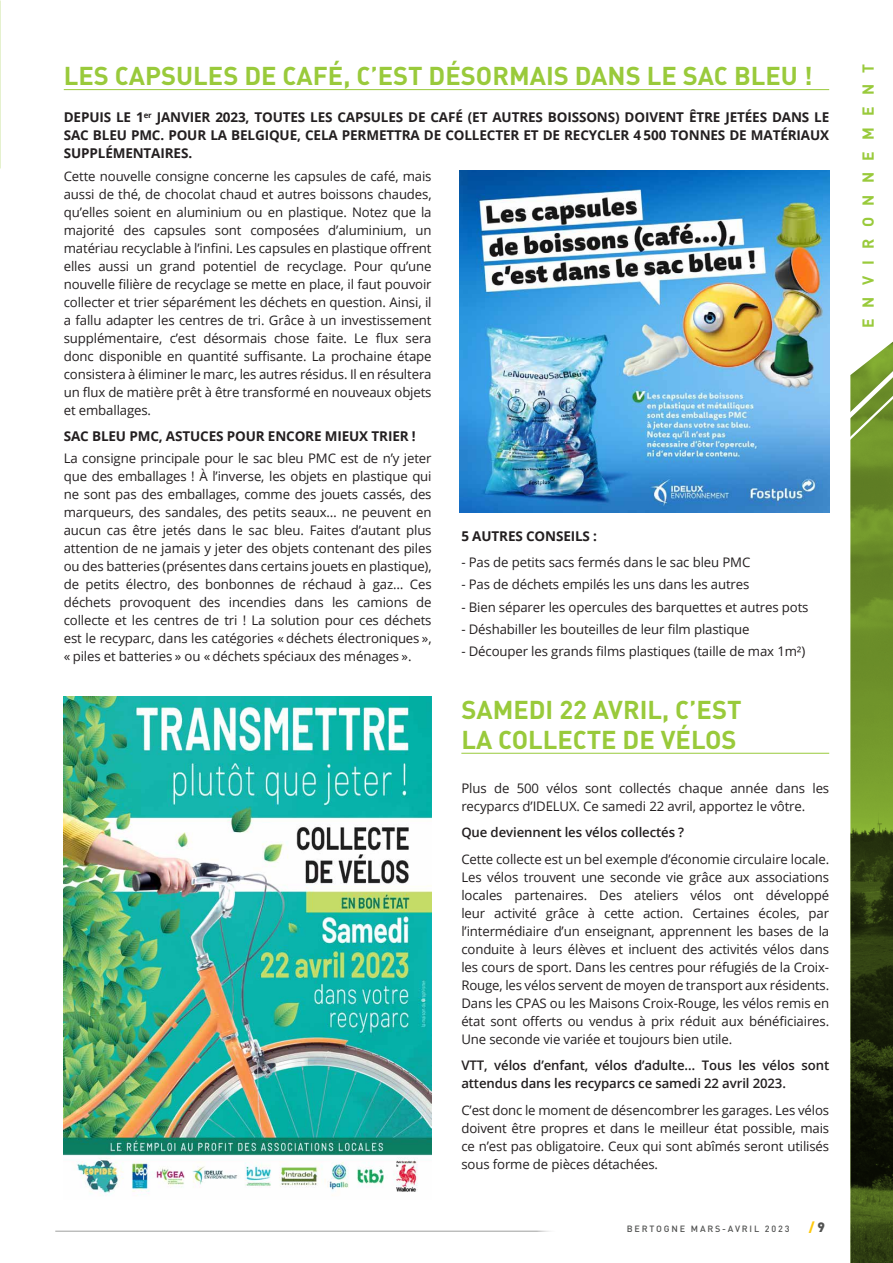
<style>
.page{position:relative;width:893px;height:1263px;background:#fff}
.page>*{position:absolute;margin:0;border:0;box-sizing:border-box;transform-origin:0 0}
.t1{font:700 25.5px/30px "DIN";color:#99ca3b}
.t2{font:700 15.75px "DIN";letter-spacing:.715em;color:#99ca3b}
.t3{font:700 13.5px/18px "Open Sans";letter-spacing:-.01em;color:#231f20;text-align:justify}
.t4{font:900 13.5px "DIN";color:#fec80b}
.t5{font:13.2px/18px "Open Sans";letter-spacing:-.01em;color:#231f20;text-align:justify}
.t6{font:600 13.2px/18px "Open Sans";letter-spacing:-.01em;color:#231f20}
.t7{font:500 9px "DIN";letter-spacing:.2em;color:#515251}
.s1{color:#515251}
</style>
<div class="page">
<img style="left:0;top:0;width:1px;height:169px">
<hr style="left:55px;top:1231px;width:503px;height:1px;background:#515251">
<svg style="left:850px;top:342px;width:43px;height:921px"></svg>
<hr style="left:64px;top:89px;width:765px;height:1px;background:#99ca3b">
<img style="left:460px;top:170px;width:369px;height:342px">
<hr style="left:461px;top:753px;width:368px;height:1px;background:#99ca3b">
<img style="left:64px;top:696px;width:368px;height:497px">
<h1 class="t1" style="left:64px;top:60px;width:750px">LES CAPSULES DE CAFÉ, C’EST DÉSORMAIS DANS LE SAC BLEU !</h1>
<p class="t3" style="left:64px;top:108px;width:767px">DEPUIS LE 1<sup>er</sup> JANVIER 2023, TOUTES LES CAPSULES DE CAFÉ (ET AUTRES BOISSONS) DOIVENT ÊTRE JETÉES DANS LE SAC BLEU PMC. POUR LA BELGIQUE, CELA PERMETTRA DE COLLECTER ET DE RECYCLER 4 500 TONNES DE MATÉRIAUX SUPPLÉMENTAIRES.</p>
<p class="t5" style="left:64px;top:166px;width:369px">Cette nouvelle consigne concerne les capsules de café, mais aussi de thé, de chocolat chaud et autres boissons chaudes, qu’elles soient en aluminium ou en plastique. Notez que la majorité des capsules sont composées d’aluminium, un matériau recyclable à l’infini. Les capsules en plastique offrent elles aussi un grand potentiel de recyclage. Pour qu’une nouvelle filière de recyclage se mette en place, il faut pouvoir collecter et trier séparément les déchets en question. Ainsi, il a fallu adapter les centres de tri. Grâce à un investissement supplémentaire, c’est désormais chose faite. Le flux sera donc disponible en quantité suffisante. La prochaine étape consistera à éliminer le marc, les autres résidus. Il en résultera un flux de matière prêt à être transformé en nouveaux objets et emballages.</p>
<p class="t3" style="left:64px;top:427px;width:353px">SAC BLEU PMC, ASTUCES POUR ENCORE MIEUX TRIER !</p>
<p class="t5" style="left:64px;top:449px;width:369px">La consigne principale pour le sac bleu PMC est de n’y jeter que des emballages ! À l’inverse, les objets en plastique qui ne sont pas des emballages, comme des jouets cassés, des marqueurs, des sandales, des petits seaux… ne peuvent en aucun cas être jetés dans le sac bleu. Faites d’autant plus attention de ne jamais y jeter des objets contenant des piles ou des batteries (présentes dans certains jouets en plastique), de petits électro, des bonbonnes de réchaud à gaz… Ces déchets provoquent des incendies dans les camions de collecte et les centres de tri ! La solution pour ces déchets est le recyparc, dans les catégories « déchets électroniques », « piles et batteries » ou « déchets spéciaux des ménages ».</p>
<p class="t3" style="left:461px;top:526px;width:137px">5 AUTRES CONSEILS :</p>
<p class="t5" style="left:461px;top:553px;width:290px">- Pas de petits sacs fermés dans le sac bleu PMC</p>
<p class="t5" style="left:461px;top:575px;width:290px">- Pas de déchets empilés les uns dans les autres</p>
<p class="t5" style="left:461px;top:597px;width:349px">- Bien séparer les opercules des barquettes et autres pots</p>
<p class="t5" style="left:461px;top:620px;width:290px">- Déshabiller les bouteilles de leur film plastique</p>
<p class="t5" style="left:461px;top:642px;width:345px">- Découper les grands films plastiques (taille de max 1m²)</p>
<h1 class="t1" style="left:461px;top:693px;width:282px">SAMEDI 22 AVRIL, C’EST<br>LA COLLECTE DE VÉLOS</h1>
<p class="t5" style="left:461px;top:778px;width:369px">Plus de 500 vélos sont collectés chaque année dans les recyparcs d’IDELUX. Ce samedi 22 avril, apportez le vôtre.</p>
<p class="t6" style="left:461px;top:823px;width:224px">Que deviennent les vélos collectés ?</p>
<p class="t5" style="left:461px;top:849px;width:369px">Cette collecte est un bel exemple d’économie circulaire locale.<br>Les vélos trouvent une seconde vie grâce aux associations locales partenaires. Des ateliers vélos ont développé leur activité grâce à cette action. Certaines écoles, par l’intermédiaire d’un enseignant, apprennent les bases de la conduite à leurs élèves et incluent des activités vélos dans les cours de sport. Dans les centres pour réfugiés de la Croix-Rouge, les vélos servent de moyen de transport aux résidents.<br>Dans les CPAS ou les Maisons Croix-Rouge, les vélos remis en état sont offerts ou vendus à prix réduit aux bénéficiaires.<br>Une seconde vie variée et toujours bien utile.</p>
<p class="t6" style="left:461px;top:1056px;width:369px">VTT, vélos d’enfant, vélos d’adulte… Tous les vélos sont attendus dans les recyparcs ce samedi 22 avril 2023.</p>
<p class="t5" style="left:461px;top:1100px;width:369px">C’est donc le moment de désencombrer les garages. Les vélos doivent être propres et dans le meilleur état possible, mais ce n’est pas obligatoire. Ceux qui sont abîmés seront utilisés sous forme de pièces détachées.</p>
<p class="t7" style="left:627px;top:1223px;width:164px">BERTOGNE MARS-AVRIL 2023</p>
<p class="t4" style="left:809px;top:1218px;width:18px">/<span class="s1">9</span></p>
<p class="t2" style="left:858px;top:328px;width:266px;rotate:-90deg">environnement</p>
</div>
